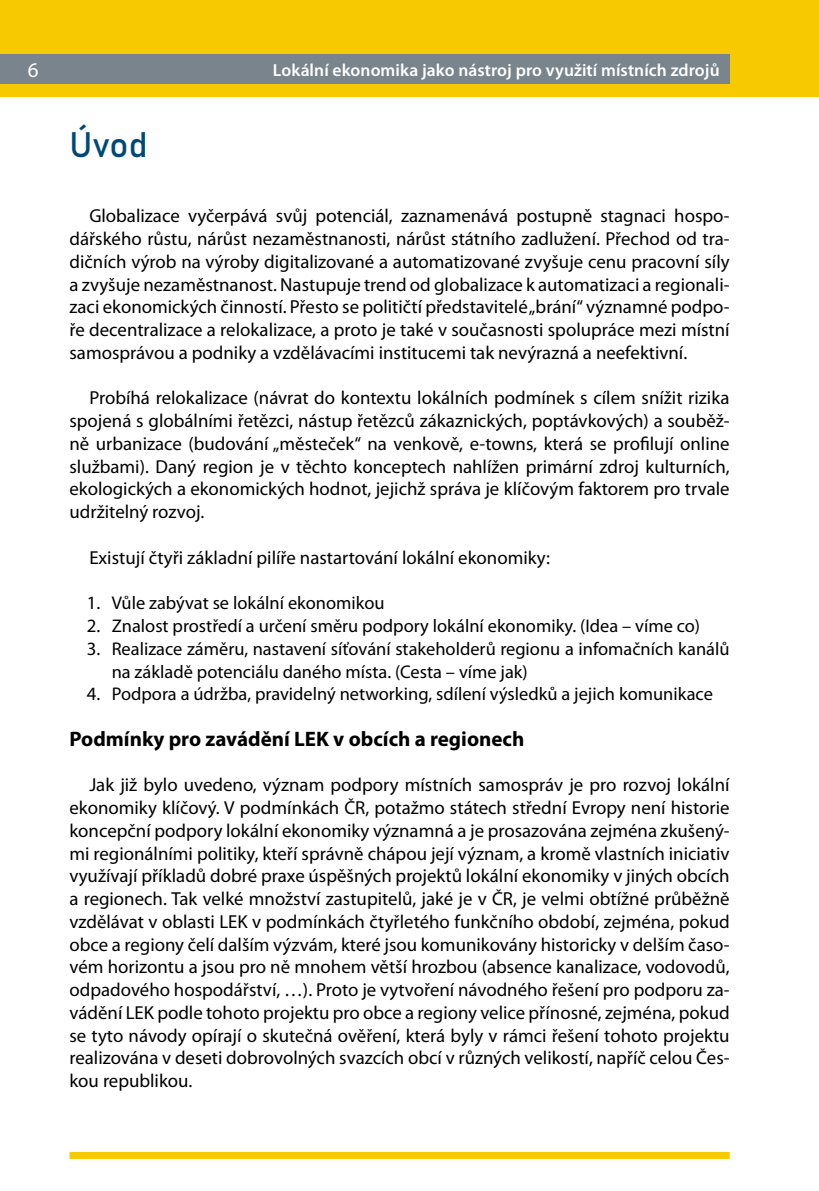
<style>
.page{position:relative;width:819px;height:1191px;background:#fff}
.page>*{position:absolute;margin:0;border:0;box-sizing:border-box;transform-origin:0 0}
.t1{font:35px "Bahnschrift";color:#004876}
.t2{font:700 21px "Myriad Pro";color:#000}
.t3{font:21px "Myriad Pro";color:#fff}
.t4{font:18.9px/22.8px "Myriad Pro";color:#000;text-align:justify}
.t5{font:18.38px/22.8px "Myriad Pro";color:#000}
.t6{font:600 17.5px "Myriad Pro";letter-spacing:.005em;color:#fff}
.s1{font-size:18.9px}
</style>
<div class="page">
<div style="left:0;top:0;width:819px;height:96px;background:#f6c900"></div>
<div style="left:0;top:54px;width:729px;height:30px;background:#79848c"></div>
<div style="left:69px;top:1152px;width:660px;height:7px;background:#f6c900"></div>
<p class="t3" style="left:28px;top:57px;width:12px">6</p>
<p class="t6" style="left:273px;top:59px;width:448px">Lokální ekonomika jako nástroj pro využití místních zdrojů</p>
<h1 class="t1" style="left:69px;top:118px;width:80px">Úvod</h1>
<p class="t4" style="left:69px;top:204px;width:661px;text-indent:20px">Globalizace vyčerpává svůj potenciál, zaznamenává postupně stagnaci hospo&shy;dářského růstu, nárůst nezaměstnanosti, nárůst státního zadlužení. Přechod od tra&shy;dičních výrob na výroby digitalizované a automatizované zvyšuje cenu pracovní síly a zvyšuje nezaměstnanost. Nastupuje trend od globalizace k automatizaci a regionali&shy;zaci ekonomických činností. Přesto se političtí představitelé „brání“ významné podpo&shy;ře decentralizace a relokalizace, a proto je také v současnosti spolupráce mezi místní samosprávou a podniky a vzdělávacími institucemi tak nevýrazná a neefektivní.</p>
<p class="t4" style="left:69px;top:386px;width:661px;text-indent:20px">Probíhá relokalizace (návrat do kontextu lokálních podmínek s cílem snížit rizika spojená s globálními řetězci, nástup řetězců zákaznických, poptávkových) a souběž&shy;ně urbanizace (budování „městeček“ na venkově, e-towns, která se profilují online službami). Daný region je v těchto konceptech nahlížen primární zdroj kulturních, ekologických a ekonomických hodnot, jejichž správa je klíčovým faktorem pro trvale udržitelný rozvoj.</p>
<p class="t4" style="left:89px;top:545px;width:462px">Existují čtyři základní pilíře nastartování lokální ekonomiky:</p>
<p class="t5" style="left:87px;top:591px;width:299px"><span class="s1">1.</span> Vůle zabývat se lokální ekonomikou</p>
<p class="t5" style="left:87px;top:614px;width:614px"><span class="s1">2.</span> Znalost prostředí a určení směru podpory lokální ekonomiky. (Idea – víme co)</p>
<p class="t5" style="left:112px;top:637px;width:619px;text-indent:-25px"><span class="s1">3.</span> Realizace záměru, nastavení síťování stakeholderů regionu a infomačních kanálů na základě potenciálu daného místa. (Cesta – víme jak)</p>
<p class="t5" style="left:87px;top:682px;width:627px"><span class="s1">4.</span> Podpora a údržba, pravidelný networking, sdílení výsledků a jejich komunikace</p>
<p class="t2" style="left:69px;top:725px;width:456px">Podmínky pro zavádění LEK v obcích a regionech</p>
<p class="t4" style="left:69px;top:773px;width:661px;text-indent:20px">Jak již bylo uvedeno, význam podpory místních samospráv je pro rozvoj lokální ekonomiky klíčový. V podmínkách ČR, potažmo státech střední Evropy není historie koncepční podpory lokální ekonomiky významná a je prosazována zejména zkušený&shy;mi regionálními politiky, kteří správně chápou její význam, a kromě vlastních iniciativ využívají příkladů dobré praxe úspěšných projektů lokální ekonomiky v jiných obcích a regionech. Tak velké množství zastupitelů, jaké je v ČR, je velmi obtížné průběžně vzdělávat v oblasti LEK v podmínkách čtyřletého funkčního období, zejména, pokud obce a regiony čelí dalším výzvám, které jsou komunikovány historicky v delším časo&shy;vém horizontu a jsou pro ně mnohem větší hrozbou (absence kanalizace, vodovodů, odpadového hospodářství, …). Proto je vytvoření návodného řešení pro podporu za&shy;vádění LEK podle tohoto projektu pro obce a regiony velice přínosné, zejména, pokud se tyto návody opírají o skutečná ověření, která byly v rámci řešení tohoto projektu realizována v deseti dobrovolných svazcích obcí v různých velikostí, napříč celou Čes&shy;kou republikou.</p>
</div>
